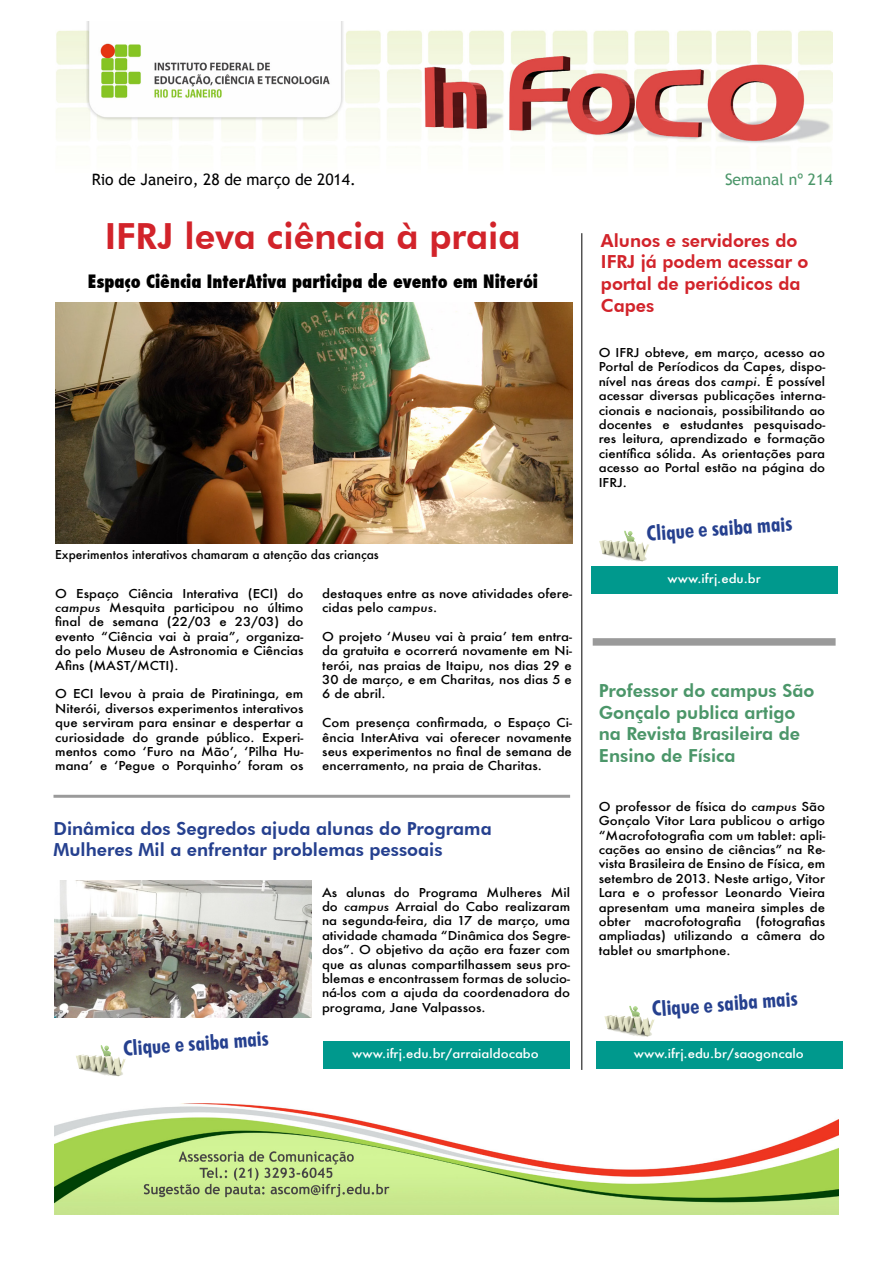
<style>
.page{position:relative;width:893px;height:1263px;background:#fff}
.page>*{position:absolute;margin:0;border:0;box-sizing:border-box;transform-origin:0 0}
.t1{font:800 36px "Futura BT";color:#d2232a}
.t2{font:700 condensed 21px "Futura BT";color:#25408f}
.t3{font:800 18px/21.6px "Futura BT";color:#25408f}
.t4{font:800 18px/21.6px "Futura BT";color:#4b9669}
.t5{font:800 18px/21.6px "Futura BT";color:#d2232a}
.t6{font:800 condensed 18px "Futura";color:#000}
.t7{font:15.75px "Trebuchet MS";color:#000}
.t8{font:15.75px "Trebuchet MS";color:#4b9669}
.t9{font:500 12px/14.4px "Futura";color:#000;text-align:justify;scale:1.1 1}
.t10{font:500 12px "Futura";color:#fff;scale:1.1 1}
.t11{font:500 12px "Futura";color:#000}
.s1{font-style:italic}
</style>
<div class="page">
<img style="left:56px;top:22px;width:777px;height:129px">
<img style="left:54px;top:1103px;width:785px;height:111px">
<hr style="left:53px;top:795px;width:517px;height:3px;background:#000">
<div style="left:591px;top:566px;width:246px;height:27px;background:#00998d"></div>
<img style="left:607px;top:530px;width:22px;height:13px">
<img style="left:55px;top:303px;width:518px;height:241px">
<div style="left:596px;top:1041px;width:247px;height:27px;background:#00998d"></div>
<img style="left:612px;top:1006px;width:22px;height:12px">
<div style="left:323px;top:1041px;width:247px;height:27px;background:#00998d"></div>
<img style="left:83px;top:1045px;width:22px;height:12px">
<img style="left:54px;top:880px;width:257px;height:137px">
<hr style="left:582px;top:233px;width:1px;height:837px;background:#000">
<div style="left:593px;top:638px;width:243px;height:8px;background:#9a9a9a"></div>
<h3 class="t7" style="left:92px;top:170px;width:266px">Rio de Janeiro, 28 de março de 2014.</h3>
<h3 class="t8" style="left:725px;top:170px;width:109px">Semanal nº 214</h3>
<h1 class="t1" style="left:105px;top:215px;width:417px">IFRJ leva ciência à praia</h1>
<h3 class="t6" style="left:88px;top:269px;width:452px">Espaço Ciência InterAtiva participa de evento em Niterói</h3>
<p class="t11" style="left:55px;top:546px;width:325px">Experimentos interativos chamaram a atenção das crianças</p>
<p class="t9" style="left:55px;top:586px;width:227px">O Espaço Ciência Interativa (ECI) do <span class="s1">campus</span> Mesquita participou no último final de semana (22/03 e 23/03) do evento “Ciência vai à praia”, organiza&shy;do pelo Museu de Astronomia e Ciências Afins (MAST/MCTI).</p>
<p class="t9" style="left:55px;top:687px;width:227px">O ECI levou à praia de Piratininga, em Niterói, diversos experimentos interativos que serviram para ensinar e despertar a curiosidade do grande público. Experi&shy;mentos como ‘Furo na Mão’, ‘Pilha Hu&shy;mana’ e ‘Pegue o Porquinho’ foram os</p>
<p class="t9" style="left:322px;top:586px;width:228px">destaques entre as nove atividades ofere&shy;cidas pelo <span class="s1">campus</span>.</p>
<p class="t9" style="left:322px;top:629px;width:228px">O projeto ‘Museu vai à praia’ tem entra&shy;da gratuita e ocorrerá novamente em Ni&shy;terói, nas praias de Itaipu, nos dias 29 e 30 de março, e em Charitas, nos dias 5 e 6 de abril.</p>
<p class="t9" style="left:322px;top:715px;width:228px">Com presença confirmada, o Espaço Ci&shy;ência InterAtiva vai oferecer novamente seus experimentos no final de semana de encerramento, na praia de Charitas.</p>
<h3 class="t3" style="left:53px;top:817px;width:440px">Dinâmica dos Segredos ajuda alunas do Programa<br>Mulheres Mil a enfrentar problemas pessoais</h3>
<h2 class="t2" style="left:122px;top:1035px;width:147px;rotate:-4deg">Clique e saiba mais</h2>
<p class="t9" style="left:322px;top:885px;width:227px">As alunas do Programa Mulheres Mil do <span class="s1">campus</span> Arraial do Cabo realizaram na segunda-feira, dia 17 de março, uma atividade chamada “Dinâmica dos Segre&shy;dos”. O objetivo da ação era fazer com que as alunas compartilhassem seus pro&shy;blemas e encontrassem formas de solucio&shy;ná-los com a ajuda da coordenadora do programa, Jane Valpassos.</p>
<p class="t10" style="left:352px;top:1045px;width:171px">www.ifrj.edu.br/arraialdocabo</p>
<h3 class="t5" style="left:601px;top:229px;width:209px">Alunos e servidores do<br>IFRJ já podem acessar o portal de periódicos da<br>Capes</h3>
<p class="t9" style="left:599px;top:345px;width:207px">O IFRJ obteve, em março, acesso ao Portal de Períodicos da Capes, dispo&shy;nível nas áreas dos <span class="s1">campi</span>. É possível acessar diversas publicações interna&shy;cionais e nacionais, possibilitando ao docentes e estudantes pesquisado&shy;res leitura, aprendizado e formação científica sólida. As orientações para acesso ao Portal estão na página do IFRJ.</p>
<h2 class="t2" style="left:646px;top:521px;width:147px;rotate:-4deg">Clique e saiba mais</h2>
<p class="t10" style="left:667px;top:570px;width:86px">www.ifrj.edu.br</p>
<h3 class="t4" style="left:599px;top:680px;width:217px">Professor do campus São<br>Gonçalo publica artigo na Revista Brasileira de<br>Ensino de Física</h3>
<p class="t9" style="left:599px;top:799px;width:207px">O professor de física do <span class="s1">campus</span> São Gonçalo Vitor Lara publicou o artigo “Macrofotografia com um tablet: apli&shy;cações ao ensino de ciências” na Re&shy;vista Brasileira de Ensino de Física, em setembro de 2013. Neste artigo, Vitor Lara e o professor Leonardo Vieira apresentam uma maneira simples de obter macrofotografia (fotografias ampliadas) utilizando a câmera do tablet ou smartphone.</p>
<h2 class="t2" style="left:651px;top:996px;width:147px;rotate:-4deg">Clique e saiba mais</h2>
<p class="t10" style="left:634px;top:1045px;width:156px">www.ifrj.edu.br/saogoncalo</p>
</div>
